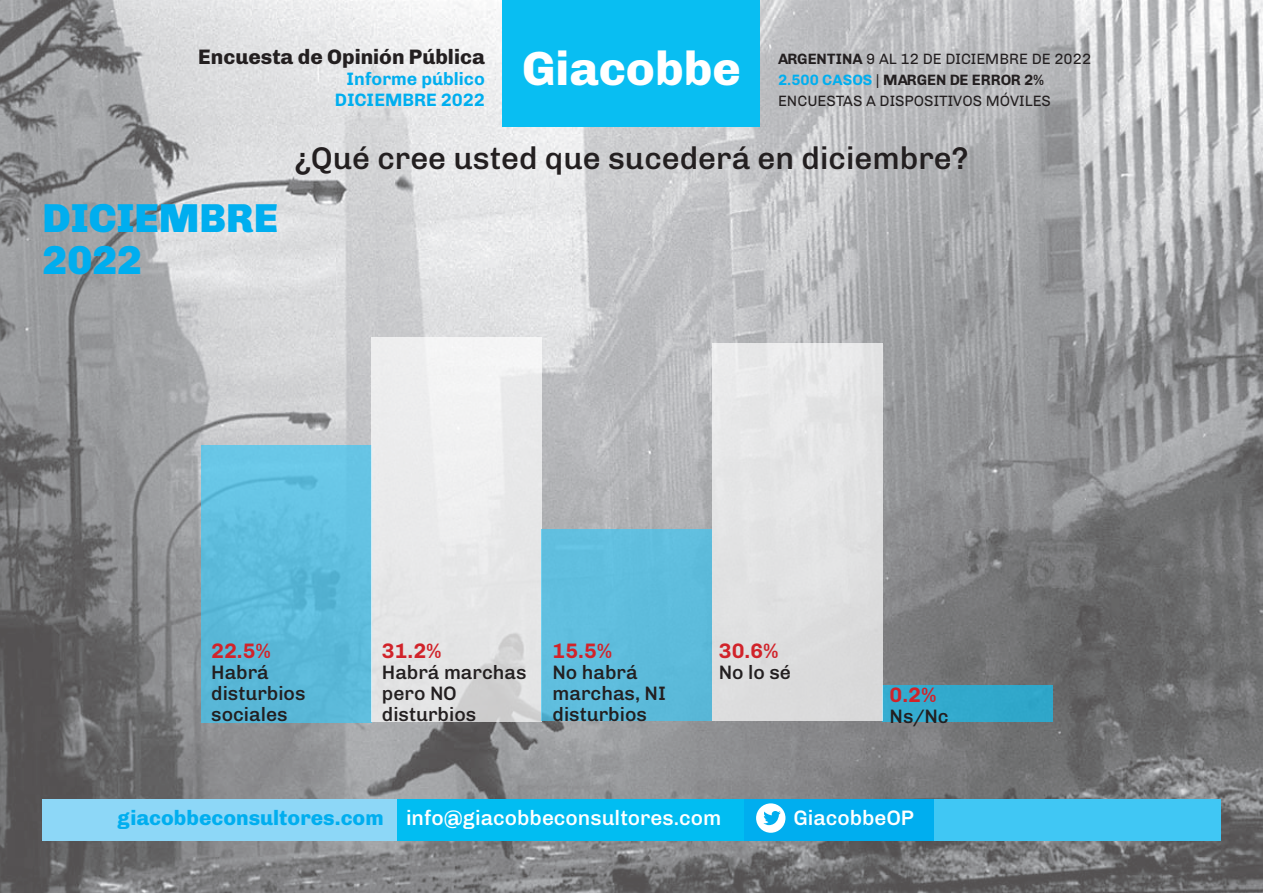
<style>
.page{position:relative;width:1263px;height:893px;background:#fff}
.page>*{position:absolute;margin:0;border:0;box-sizing:border-box;transform-origin:0 0}
.t1{font:800 48px "Chivo";color:#fff}
.t2{font:900 40.5px/42px "Chivo";color:#00aeef}
.t3{font:500 31.5px "Chivo";color:#231f20}
.t4{font:500 21px "Chivo";color:#fff}
.t5{font:800 21px "Chivo";color:#231f20}
.t6{font:700 21px "Chivo";color:#d1232a}
.t7{font:500 19.5px/21px "Chivo";color:#231f20}
.t8{font:700 18px/21px "Chivo";color:#00aeef;text-align:right}
.t9{font:15px/21px "Chivo";color:#231f20}
.s1{font-weight:700}
.s2{font-weight:700;color:#00aeef}
.s3{font-weight:800;color:#00aeef}
</style>
<div class="page">
<img style="left:0;top:0;width:1263px;height:893px">
<div style="left:43px;top:799px;width:1177px;height:42px;background:#00aeef"></div>
<div style="left:43px;top:799px;width:358px;height:42px;background:#8dd7f7"></div>
<div style="left:934px;top:799px;width:286px;height:42px;background:#40c7f4"></div>
<div style="left:398px;top:799px;width:346px;height:42px;background:#01bdf2"></div>
<div style="left:756px;top:803px;width:29px;height:30px;background:#fff;border-radius:50%"></div>
<svg style="left:763px;top:811px;width:18px;height:14px"></svg>
<div style="left:503px;top:0;width:257px;height:127px;background:#09bef2"></div>
<div style="left:201px;top:445px;width:170px;height:277px;background:#5ebddd"></div>
<svg style="left:372px;top:338px;width:170px;height:384px;fill:#e8e9e9"></svg>
<div style="left:542px;top:530px;width:170px;height:191px;background:#5fbddd"></div>
<div style="left:883px;top:685px;width:170px;height:37px;background:#31a9cc"></div>
<div style="left:713px;top:344px;width:170px;height:377px;background:#e2e2e3"></div>
<p class="t5" style="left:198px;top:40px;width:288px">Encuesta de Opinión Pública</p>
<p class="t8" style="left:335px;top:67px;width:151px">Informe público<br>DICIEMBRE 2022</p>
<h1 class="t1" style="left:522px;top:30px;width:220px">Giacobbe</h1>
<p class="t9" style="left:778px;top:47px;width:315px"><span class="s1">ARGENTINA</span> 9 AL 12 DE DICIEMBRE DE 2022<br><span class="s2">2.500 CASOS</span> | <span class="s1">MARGEN DE ERROR 2%<br></span>ENCUESTAS A DISPOSITIVOS MÓVILES</p>
<p class="t2" style="left:43px;top:195px;width:237px">DICIEMBRE<br>2022</p>
<p class="t3" style="left:294px;top:134px;width:676px">¿Qué cree usted que sucederá en diciembre?</p>
<p class="t6" style="left:211px;top:634px;width:61px">22.5%</p>
<p class="t7" style="left:211px;top:660px;width:59px">Habrá</p>
<p class="t7" style="left:211px;top:681px;width:96px">disturbios</p>
<p class="t7" style="left:211px;top:702px;width:78px">sociales</p>
<p class="t6" style="left:382px;top:634px;width:61px">31.2%</p>
<p class="t7" style="left:382px;top:660px;width:146px">Habrá marchas pero NO</p>
<p class="t7" style="left:382px;top:702px;width:96px">disturbios</p>
<p class="t6" style="left:553px;top:634px;width:61px">15.5%</p>
<p class="t7" style="left:553px;top:660px;width:86px">No habrá</p>
<p class="t7" style="left:553px;top:681px;width:115px">marchas, NI</p>
<p class="t7" style="left:553px;top:702px;width:96px">disturbios</p>
<p class="t6" style="left:719px;top:634px;width:61px">30.6%</p>
<p class="t7" style="left:719px;top:660px;width:74px">No lo sé</p>
<p class="t6" style="left:889px;top:679px;width:49px">0.2%</p>
<p class="t7" style="left:889px;top:705px;width:61px">Ns/Nc</p>
<p class="t4" style="left:117px;top:802px;width:605px"><span class="s3">giacobbeconsultores.com</span> info@giacobbeconsultores.com</p>
<p class="t4" style="left:793px;top:802px;width:122px">GiacobbeOP</p>
</div>
